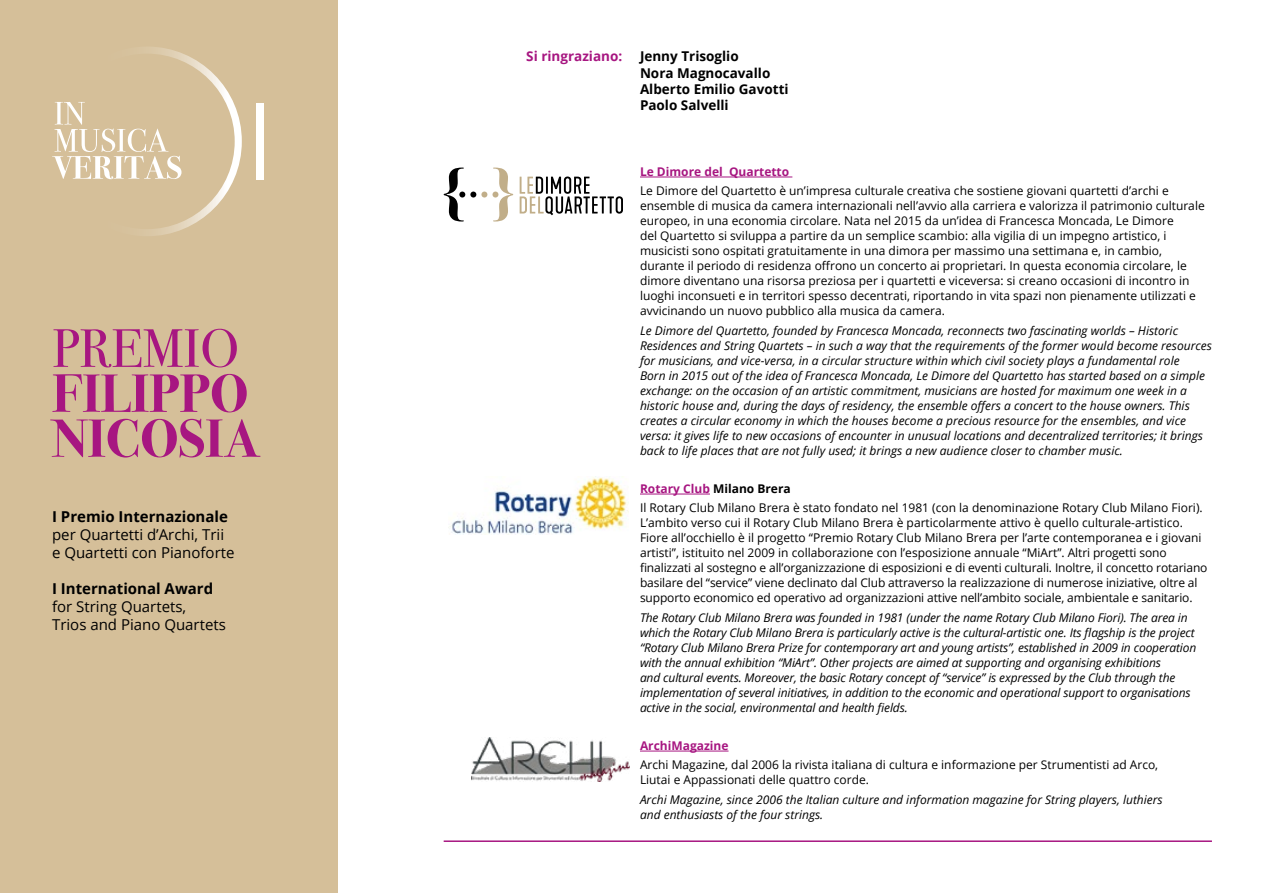
<style>
.page{position:relative;width:1263px;height:893px;background:#fff}
.page>*{position:absolute;margin:0;border:0;box-sizing:border-box;transform-origin:0 0}
.t1{font:700 54px/45px "Bodoni Svty Two OSITCTT";color:#a71681}
.t2{font:54px "Bodoni Svty Two OSITCTT";color:#a71681}
.t3{font:15px/18px "Open Sans";color:#000}
.t4{font:700 15px "Open Sans";color:#000}
.t5{font:700 13.5px/16.2px "Open Sans";color:#000}
.t6{font:700 13.5px "Open Sans";color:#a71681}
.t7{font:12px/15px "Open Sans";color:#000}
.t8{font:italic 12px/15px "Open Sans";color:#000}
.t9{font:700 12px "Open Sans";color:#a71681}
.s1{font-weight:700;color:#a71681}
.s2{font-weight:700}
</style>
<div class="page">
<div style="left:0;top:0;width:338px;height:893px;background:#d5bf99"></div>
<svg style="left:52px;top:47px;width:190px;height:189px"></svg>
<div style="left:257px;top:103px;width:7px;height:77px;background:#fff"></div>
<hr style="left:640px;top:177px;width:152px;height:1px;background:#a71681">
<hr style="left:640px;top:494px;width:70px;height:1px;background:#a71681">
<hr style="left:640px;top:751px;width:88px;height:1px;background:#a71681">
<img style="left:449px;top:476px;width:179px;height:58px">
<hr style="left:444px;top:840px;width:768px;height:2px;background:#a71681">
<svg style="left:444px;top:168px;width:69px;height:54px"></svg>
<svg style="left:520px;top:177px;width:103px;height:38px"></svg>
<img style="left:471px;top:738px;width:158px;height:43px">
<h1 class="t2" style="left:52px;top:316px;width:189px">PREMIO</h1>
<h1 class="t1" style="left:52px;top:372px;width:210px">FILIPPO<br>NICOSIA</h1>
<p class="t4" style="left:52px;top:506px;width:177px">I Premio Internazionale</p>
<p class="t3" style="left:52px;top:525px;width:184px">per Quartetti d’Archi, Trii e Quartetti con Pianoforte</p>
<p class="t4" style="left:52px;top:578px;width:163px">I International Award</p>
<p class="t3" style="left:52px;top:597px;width:175px">for String Quartets,<br>Trios and Piano Quartets</p>
<p class="t6" style="left:526px;top:47px;width:98px">Si ringraziano:</p>
<p class="t5" style="left:640px;top:48px;width:150px">Jenny Trisoglio<br>Nora Magnocavallo<br>Alberto Emilio Gavotti<br>Paolo Salvelli</p>
<p class="t9" style="left:640px;top:163px;width:151px">Le Dimore del Quartetto</p>
<p class="t7" style="left:640px;top:183px;width:566px">Le Dimore del Quartetto è un’impresa culturale creativa che sostiene giovani quartetti d’archi e ensemble di musica da camera internazionali nell’avvio alla carriera e valorizza il patrimonio culturale europeo, in una economia circolare. Nata nel 2015 da un’idea di Francesca Moncada, Le Dimore<br>del Quartetto si sviluppa a partire da un semplice scambio: alla vigilia di un impegno artistico, i musicisti sono ospitati gratuitamente in una dimora per massimo una settimana e, in cambio, durante il periodo di residenza offrono un concerto ai proprietari. In questa economia circolare, le dimore diventano una risorsa preziosa per i quartetti e viceversa: si creano occasioni di incontro in luoghi inconsueti e in territori spesso decentrati, riportando in vita spazi non pienamente utilizzati e avvicinando un nuovo pubblico alla musica da camera.</p>
<p class="t8" style="left:640px;top:322px;width:573px">Le Dimore del Quartetto, founded by Francesca Moncada, reconnects two fascinating worlds – Historic Residences and String Quartets – in such a way that the requirements of the former would become resources for musicians, and vice-versa, in a circular structure within which civil society plays a fundamental role<br>Born in 2015 out of the idea of Francesca Moncada, Le Dimore del Quartetto has started based on a simple exchange: on the occasion of an artistic commitment, musicians are hosted for maximum one week in a historic house and, during the days of residency, the ensemble offers a concert to the house owners. This creates a circular economy in which the houses become a precious resource for the ensembles, and vice versa: it gives life to new occasions of encounter in unusual locations and decentralized territories; it brings back to life places that are not fully used; it brings a new audience closer to chamber music.</p>
<p class="t7" style="left:640px;top:479px;width:564px;line-height:19.2px"><span class="s1">Rotary Club</span> <span class="s2">Milano Brera<br></span>Il Rotary Club Milano Brera è stato fondato nel 1981 (con la denominazione Rotary Club Milano Fiori).</p>
<p class="t7" style="left:640px;top:515px;width:569px">L’ambito verso cui il Rotary Club Milano Brera è particolarmente attivo è quello culturale-artistico.<br>Fiore all’occhiello è il progetto “Premio Rotary Club Milano Brera per l’arte contemporanea e i giovani artisti”, istituito nel 2009 in collaborazione con l’esposizione annuale “MiArt”. Altri progetti sono finalizzati al sostegno e all’organizzazione di esposizioni e di eventi culturali. Inoltre, il concetto rotariano basilare del “service” viene declinato dal Club attraverso la realizzazione di numerose iniziative, oltre al supporto economico ed operativo ad organizzazioni attive nell’ambito sociale, ambientale e sanitario.</p>
<p class="t8" style="left:640px;top:609px;width:558px">The Rotary Club Milano Brera was founded in 1981 (under the name Rotary Club Milano Fiori). The area in which the Rotary Club Milano Brera is particularly active is the cultural-artistic one. Its flagship is the project “Rotary Club Milano Brera Prize for contemporary art and young artists”, established in 2009 in cooperation with the annual exhibition “MiArt”. Other projects are aimed at supporting and organising exhibitions<br>and cultural events. Moreover, the basic Rotary concept of “service” is expressed by the Club through the implementation of several initiatives, in addition to the economic and operational support to organisations active in the social, environmental and health fields.</p>
<p class="t9" style="left:640px;top:737px;width:90px">ArchiMagazine</p>
<p class="t7" style="left:640px;top:757px;width:520px">Archi Magazine, dal 2006 la rivista italiana di cultura e informazione per Strumentisti ad Arco,<br>Liutai e Appassionati delle quattro corde.</p>
<p class="t8" style="left:640px;top:791px;width:524px">Archi Magazine, since 2006 the Italian culture and information magazine for String players, luthiers and enthusiasts of the four strings.</p>
</div>
